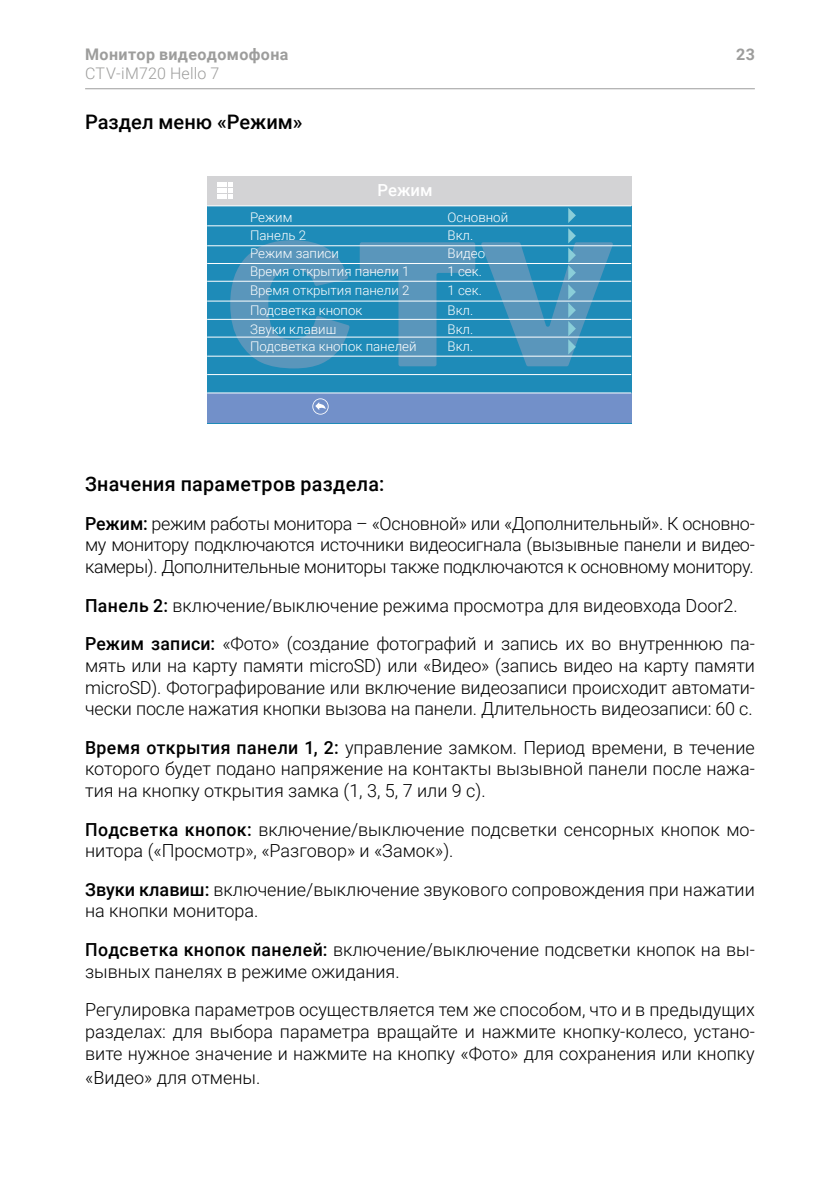
<style>
.page{position:relative;width:840px;height:1191px;background:#fff}
.page>*{position:absolute;margin:0;border:0;box-sizing:border-box;transform-origin:0 0}
.t1{font:500 20px "Roboto";letter-spacing:.015em;color:#000}
.t2{font:300 18px/21.6px "Roboto";color:#000;text-align:justify}
.t3{font:500 16.6px "Roboto";color:#fff}
.t4{font:700 16px "Roboto";letter-spacing:.025em;color:#9d9d9c}
.t5{font:300 16px "Roboto";letter-spacing:.01em;color:#9d9d9c}
.t6{font:300 13.2px "Roboto";color:#fff}
.s1{font-weight:500}
</style>
<div class="page">
<hr style="left:85px;top:88px;width:669px;height:1px;background:#9d9d9c">
<div style="left:207px;top:176px;width:424px;height:247px;background:#1e8bb8"></div>
<div style="left:207px;top:176px;width:424px;height:30px;background:#d3d3d5"></div>
<div style="left:207px;top:393px;width:424px;height:30px;background:#7290c9"></div>
<svg style="left:230px;top:240px;width:119px;height:128px"></svg>
<svg style="left:312px;top:398px;width:16px;height:16px"></svg>
<hr style="left:207px;top:205px;width:424px;height:1px;background:#fff">
<hr style="left:207px;top:225px;width:424px;height:1px;background:#fff">
<hr style="left:207px;top:245px;width:424px;height:1px;background:#fff">
<hr style="left:207px;top:263px;width:424px;height:1px;background:#fff">
<hr style="left:207px;top:281px;width:424px;height:1px;background:#fff">
<hr style="left:207px;top:301px;width:424px;height:1px;background:#fff">
<hr style="left:207px;top:319px;width:424px;height:1px;background:#fff">
<hr style="left:207px;top:337px;width:424px;height:1px;background:#fff">
<hr style="left:207px;top:356px;width:424px;height:1px;background:#fff">
<hr style="left:207px;top:374px;width:424px;height:1px;background:#fff">
<hr style="left:207px;top:392px;width:424px;height:1px;background:#fff">
<svg style="left:359px;top:208px;width:254px;height:158px"></svg>
<svg style="left:217px;top:183px;width:15px;height:16px"></svg>
<p class="t4" style="left:85px;top:43px;width:205px">Монитор видеодомофона</p>
<p class="t5" style="left:85px;top:62px;width:135px">CTV-iM720 Hello 7</p>
<p class="t1" style="left:85px;top:108px;width:219px">Раздел меню «Режим»</p>
<p class="t3" style="left:377px;top:178px;width:56px">Режим</p>
<p class="t6" style="left:250px;top:208px;width:44px">Режим</p>
<p class="t6" style="left:447px;top:208px;width:62px">Основной</p>
<p class="t6" style="left:250px;top:226px;width:58px">Панель 2</p>
<p class="t6" style="left:447px;top:226px;width:27px">Вкл.</p>
<p class="t6" style="left:250px;top:244px;width:90px">Режим записи</p>
<p class="t6" style="left:447px;top:244px;width:39px">Видео</p>
<p class="t6" style="left:250px;top:262px;width:161px">Время открытия панели 1</p>
<p class="t6" style="left:447px;top:262px;width:36px">1 сек.</p>
<p class="t6" style="left:250px;top:281px;width:161px">Время открытия панели 2</p>
<p class="t6" style="left:447px;top:281px;width:36px">1 сек.</p>
<p class="t6" style="left:250px;top:301px;width:114px">Подсветка кнопок</p>
<p class="t6" style="left:447px;top:301px;width:27px">Вкл.</p>
<p class="t6" style="left:250px;top:320px;width:88px">Звуки клавиш</p>
<p class="t6" style="left:447px;top:320px;width:27px">Вкл.</p>
<p class="t6" style="left:250px;top:337px;width:168px">Подсветка кнопок панелей</p>
<p class="t6" style="left:447px;top:337px;width:27px">Вкл.</p>
<p class="t4" style="left:735px;top:43px;width:20px">23</p>
<p class="t1" style="left:85px;top:470px;width:300px">Значения параметров раздела:</p>
<p class="t2" style="left:85px;top:512px;width:670px"><span class="s1">Режим:</span> режим работы монитора – «Основной» или «Дополнительный». К основно&shy;му монитору подключаются источники видеосигнала (вызывные панели и видео&shy;камеры). Дополнительные мониторы также подключаются к основному монитору.</p>
<p class="t2" style="left:85px;top:585px;width:670px;line-height:38.6px"><span class="s1">Панель 2:</span> включение/выключение режима просмотра для видеовхода Door2.<br><span class="s1">Режим записи:</span> «Фото» (создание фотографий и запись их во внутреннюю па-</p>
<p class="t2" style="left:85px;top:654px;width:671px">мять или на карту памяти microSD) или «Видео» (запись видео на карту памяти microSD). Фотографирование или включение видеозаписи происходит автомати&shy;чески после нажатия кнопки вызова на панели. Длительность видеозаписи: 60 с.</p>
<p class="t2" style="left:85px;top:736px;width:670px"><span class="s1">Время открытия панели 1, 2:</span> управление замком. Период времени, в течение которого будет подано напряжение на контакты вызывной панели после нажа&shy;тия на кнопку открытия замка (1, 3, 5, 7 или 9 с).</p>
<p class="t2" style="left:85px;top:817px;width:670px"><span class="s1">Подсветка кнопок:</span> включение/выключение подсветки сенсорных кнопок мо&shy;нитора («Просмотр», «Разговор» и «Замок»).</p>
<p class="t2" style="left:85px;top:878px;width:670px"><span class="s1">Звуки клавиш:</span> включение/выключение звукового сопровождения при нажатии на кнопки монитора.</p>
<p class="t2" style="left:85px;top:938px;width:670px"><span class="s1">Подсветка кнопок панелей:</span> включение/выключение подсветки кнопок на вы&shy;зывных панелях в режиме ожидания.</p>
<p class="t2" style="left:85px;top:998px;width:670px">Регулировка параметров осуществляется тем же способом, что и в предыдущих разделах: для выбора параметра вращайте и нажмите кнопку-колесо, устано&shy;вите нужное значение и нажмите на кнопку «Фото» для сохранения или кнопку</p>
<p class="t2" style="left:85px;top:1065px;width:177px">«Видео» для отмены.</p>
</div>
